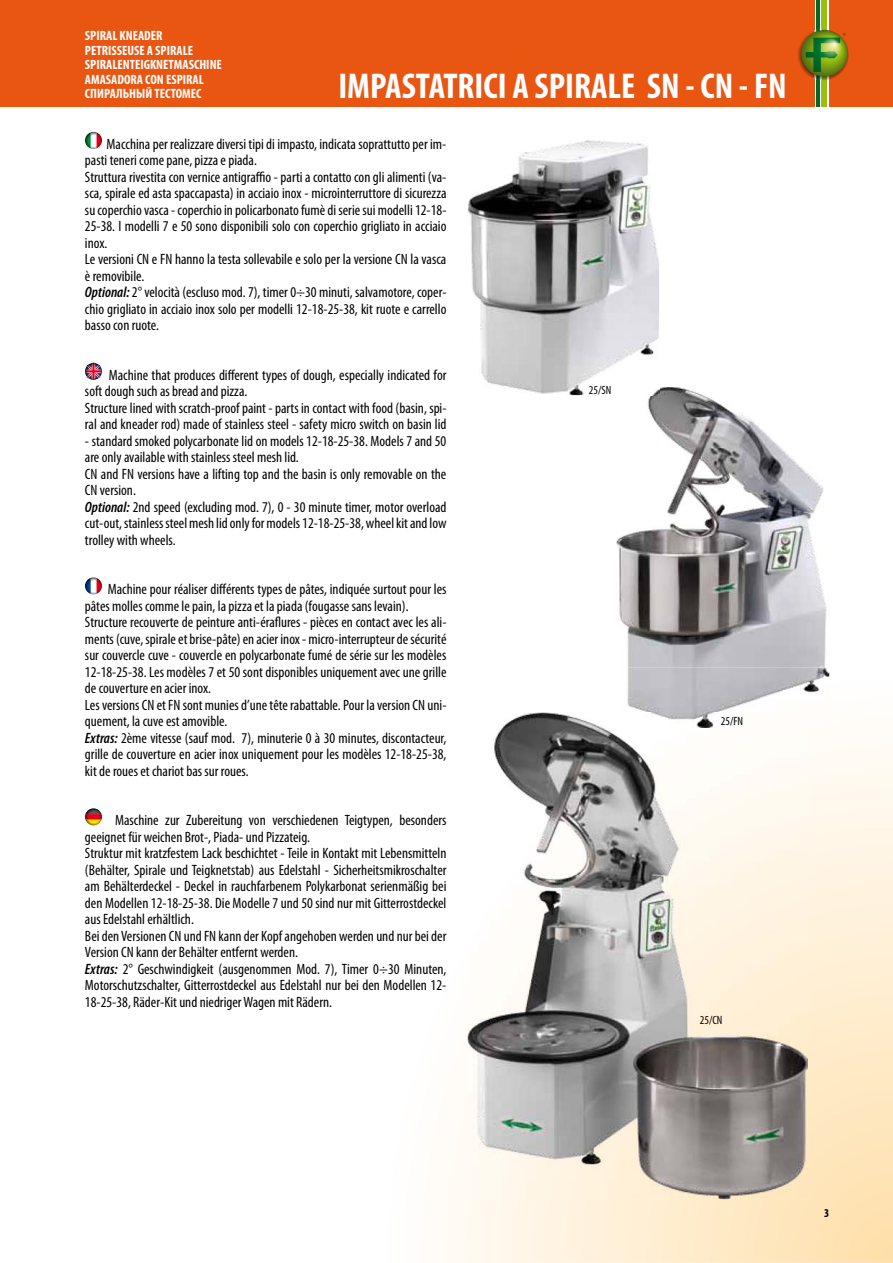
<style>
.page{position:relative;width:893px;height:1263px;background:#fff}
.page>*{position:absolute;margin:0;border:0;box-sizing:border-box;transform-origin:0 0}
.t1{font:700 condensed 36px "Myriad Pro";color:#fff}
.t2{font:condensed 15px/16.5px "Myriad Pro";color:#000}
.t3{font:700 condensed 13.5px/14.5px "Myriad Pro";color:#fff}
.t4{font:condensed 12px "Myriad Pro";color:#000}
.t5{font:700 condensed 12px "Myriad Pro";color:#000}
.t6{font:300 9px "Myriad Pro";color:#006829}
.s1{font-weight:600;font-style:italic}
</style>
<div class="page">
<svg style="left:445px;top:672px;width:448px;height:591px"></svg>
<div style="left:0;top:0;width:814px;height:106px;background:#e85612"></div>
<div style="left:829px;top:0;width:64px;height:106px;background:#e85612"></div>
<hr style="left:816px;top:0;width:3px;height:106px;background:#006829">
<div style="left:822px;top:0;width:5px;height:106px;background:#97bf0d"></div>
<svg style="left:798px;top:29px;width:51px;height:52px"></svg>
<svg style="left:85px;top:132px;width:17px;height:17px"></svg>
<svg style="left:85px;top:363px;width:17px;height:17px"></svg>
<svg style="left:85px;top:577px;width:17px;height:17px"></svg>
<svg style="left:85px;top:808px;width:17px;height:17px"></svg>
<img style="left:468px;top:713px;width:340px;height:486px">
<img style="left:468px;top:140px;width:191px;height:255px">
<img style="left:616px;top:387px;width:213px;height:341px">
<img style="left:616px;top:713px;width:192px;height:15px">
<img style="left:616px;top:387px;width:43px;height:8px">
<p class="t3" style="left:85px;top:28px;width:79px">SPIRAL KNEADER</p>
<p class="t6" style="left:843px;top:30px;width:5px">®</p>
<p class="t3" style="left:85px;top:43px;width:138px">PETRISSEUSE A SPIRALE<br>SPIRALENTEIGKNETMASCHINE<br>AMASADORA CON ESPIRAL<br>СПИРАЛЬНЫЙ ТЕСТОМЕС</p>
<h1 class="t1" style="left:338px;top:64px;width:450px">IMPASTATRICI A SPIRALE SN - CN - FN</h1>
<p class="t2" style="left:85px;top:137px;width:363px;text-indent:22px">Macchina per realizzare diversi tipi di impasto, indicata soprattutto per im&shy;pasti teneri come pane, pizza e piada.<br>Struttura rivestita con vernice antigraffio - parti a contatto con gli alimenti (va&shy;sca, spirale ed asta spaccapasta) in acciaio inox - microinterruttore di sicurezza su coperchio vasca - coperchio in policarbonato fumè di serie sui modelli 12-18- 25-38. I modelli 7 e 50 sono disponibili solo con coperchio grigliato in acciaio inox.<br>Le versioni CN e FN hanno la testa sollevabile e solo per la versione CN la vasca è removibile.<br><span class="s1">Optional:</span> 2° velocità (escluso mod. 7), timer 0÷30 minuti, salvamotore, coper&shy;chio grigliato in acciaio inox solo per modelli 12-18-25-38, kit ruote e carrello basso con ruote.</p>
<p class="t2" style="left:85px;top:368px;width:363px;text-indent:24px">Machine that produces different types of dough, especially indicated for soft dough such as bread and pizza.<br>Structure lined with scratch-proof paint - parts in contact with food (basin, spi&shy;ral and kneader rod) made of stainless steel - safety micro switch on basin lid</p>
<p class="t2" style="left:85px;top:434px;width:363px">- standard smoked polycarbonate lid on models 12-18-25-38. Models 7 and 50 are only available with stainless steel mesh lid.<br>CN and FN versions have a lifting top and the basin is only removable on the CN version.<br><span class="s1">Optional:</span> 2nd speed (excluding mod. 7), 0 - 30 minute timer, motor overload cut-out, stainless steel mesh lid only for models 12-18-25-38, wheel kit and low trolley with wheels.</p>
<p class="t2" style="left:85px;top:582px;width:363px;text-indent:23px">Machine pour réaliser différents types de pâtes, indiquée surtout pour les pâtes molles comme le pain, la pizza et la piada (fougasse sans levain).<br>Structure recouverte de peinture anti-éraflures - pièces en contact avec les ali&shy;ments (cuve, spirale et brise-pâte) en acier inox - micro-interrupteur de sécurité sur couvercle cuve - couvercle en polycarbonate fumé de série sur les modèles 12-18-25-38. Les modèles 7 et 50 sont disponibles uniquement avec une grille de couverture en acier inox.<br>Les versions CN et FN sont munies d’une tête rabattable. Pour la version CN uni&shy;quement, la cuve est amovible.<br><span class="s1">Extras:</span> 2ème vitesse (sauf mod. 7), minuterie 0 à 30 minutes, discontacteur, grille de couverture en acier inox uniquement pour les modèles 12-18-25-38, kit de roues et chariot bas sur roues.</p>
<p class="t2" style="left:85px;top:813px;width:363px;text-indent:30px">Maschine zur Zubereitung von verschiedenen Teigtypen, besonders geeignet für weichen Brot-, Piada- und Pizzateig.<br>Struktur mit kratzfestem Lack beschichtet - Teile in Kontakt mit Lebensmitteln (Behälter, Spirale und Teigknetstab) aus Edelstahl - Sicherheitsmikroschalter am Behälterdeckel - Deckel in rauchfarbenem Polykarbonat serienmäßig bei den Modellen 12-18-25-38. Die Modelle 7 und 50 sind nur mit Gitterrostdeckel aus Edelstahl erhältlich.<br>Bei den Versionen CN und FN kann der Kopf angehoben werden und nur bei der Version CN kann der Behälter entfernt werden.<br><span class="s1">Extras:</span> 2° Geschwindigkeit (ausgenommen Mod. 7), Timer 0÷30 Minuten, Motorschutzschalter, Gitterrostdeckel aus Edelstahl nur bei den Modellen 12- 18-25-38, Räder-Kit und niedriger Wagen mit Rädern.</p>
<p class="t4" style="left:589px;top:385px;width:24px">25/SN</p>
<p class="t4" style="left:721px;top:717px;width:24px">25/FN</p>
<p class="t4" style="left:700px;top:1015px;width:24px">25/CN</p>
<p class="t5" style="left:824px;top:1205px;width:7px">3</p>
</div>
